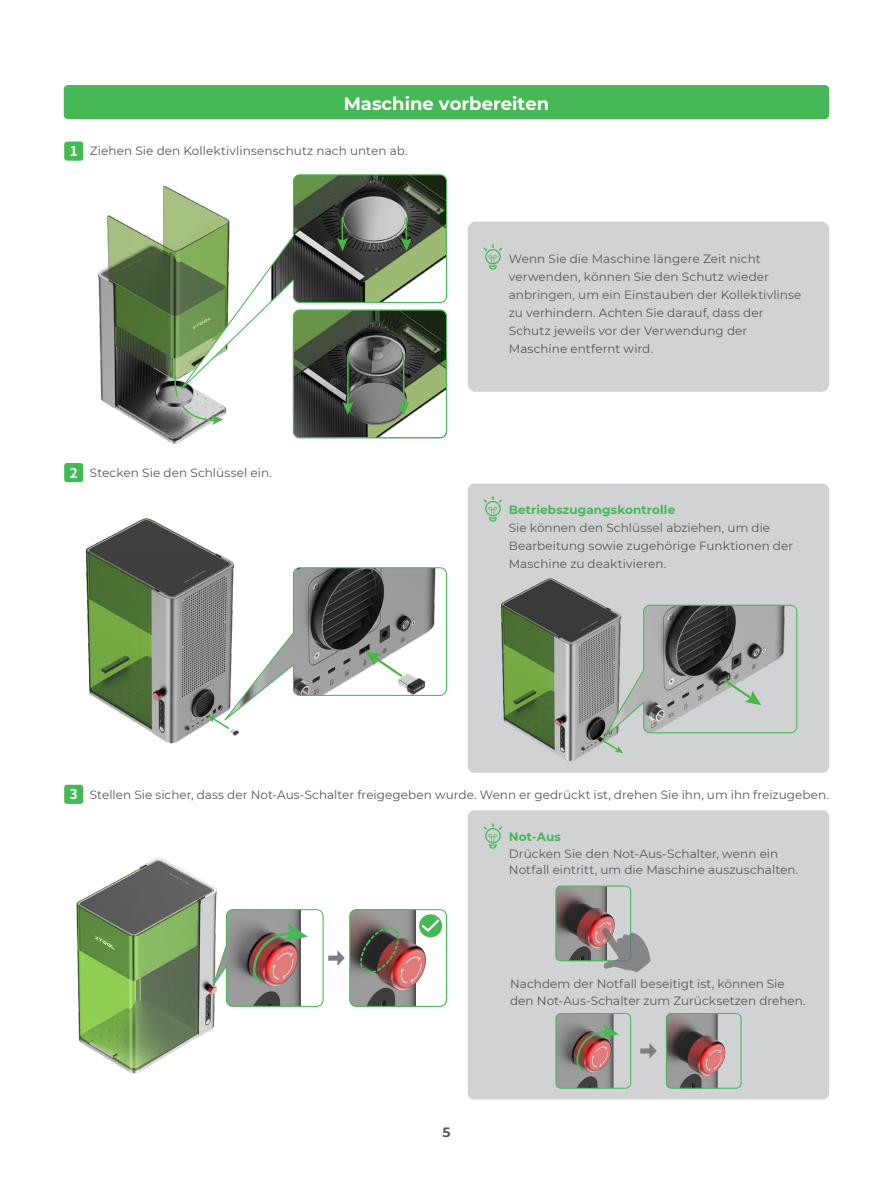
<style>
.page{position:relative;width:893px;height:1191px;background:#fff}
.page>*{position:absolute;margin:0;border:0;box-sizing:border-box;transform-origin:0 0}
.t1{font:700 18px "Montserrat";color:#fff}
.t2{font:700 13.5px "Montserrat";color:#57585a}
.t3{font:12px/18px "Montserrat";letter-spacing:.005em;color:#57585a}
.t4{font:700 12px "Montserrat";letter-spacing:.01em;color:#46b856}
.s1{font-family:"Source Han Sans CN";font-weight:700;font-size:13.5px;color:#fff}
</style>
<div class="page">
<div style="left:468px;top:483px;width:361px;height:290px;background:#d1d2d4;border-radius:6px"></div>
<img style="left:467px;top:563px;width:126px;height:210px">
<img style="left:495px;top:572px;width:105px;height:177px">
<img style="left:98px;top:271px;width:216px;height:173px">
<img style="left:101px;top:185px;width:72px;height:195px">
<svg style="left:181px;top:404px;width:42px;height:21px"></svg>
<img style="left:293px;top:398px;width:152px;height:40px">
<div style="left:64px;top:85px;width:765px;height:34px;background:#46b856;border-radius:4px"></div>
<div style="left:64px;top:142px;width:19px;height:19px;background:#46b856;border-radius:3px"></div>
<div style="left:64px;top:463px;width:19px;height:19px;background:#46b856;border-radius:3px"></div>
<div style="left:64px;top:784px;width:19px;height:20px;background:#46b856;border-radius:3px"></div>
<div style="left:468px;top:810px;width:361px;height:289px;background:#d1d2d4;border-radius:6px"></div>
<div style="left:468px;top:222px;width:361px;height:170px;background:#d1d2d4;border-radius:8px"></div>
<svg style="left:484px;top:244px;width:18px;height:26px"></svg>
<svg style="left:484px;top:823px;width:18px;height:25px"></svg>
<svg style="left:173px;top:174px;width:274px;height:224px"></svg>
<div style="left:325px;top:241px;width:10px;height:8px;background:#3a3a3a;border-radius:50%"></div>
<div style="left:330px;top:378px;width:10px;height:6px;background:#333;border-radius:50%"></div>
<div style="left:293px;top:310px;width:154px;height:128px;border:1px solid #46b856;border-radius:6px"></div>
<hr style="left:403px;top:354px;width:1px;height:52px;background:#49b748">
<svg style="left:398px;top:402px;width:11px;height:13px"></svg>
<hr style="left:347px;top:354px;width:2px;height:52px;background:#49b748">
<svg style="left:342px;top:402px;width:11px;height:13px"></svg>
<img style="left:145px;top:555px;width:94px;height:189px">
<img style="left:85px;top:518px;width:135px;height:210px">
<svg style="left:208px;top:567px;width:239px;height:163px"></svg>
<svg style="left:484px;top:496px;width:18px;height:25px"></svg>
<img style="left:351px;top:911px;width:94px;height:94px">
<img style="left:76px;top:858px;width:141px;height:216px">
<div style="left:419px;top:914px;width:23px;height:23px;background:#46b856;border-radius:50%"></div>
<svg style="left:420px;top:917px;width:21px;height:16px"></svg>
<div style="left:349px;top:909px;width:98px;height:98px;border:1px solid #46b856;border-radius:6px"></div>
<img style="left:376px;top:938px;width:51px;height:54px">
<svg style="left:359px;top:922px;width:42px;height:56px;background:#665049"></svg>
<svg style="left:210px;top:908px;width:135px;height:99px"></svg>
<svg style="left:640px;top:1043px;width:17px;height:15px"></svg>
<img style="left:666px;top:1013px;width:75px;height:75px">
<div style="left:666px;top:1013px;width:75px;height:75px;border:1px solid #46b856;border-radius:5px"></div>
<img style="left:687px;top:1035px;width:39px;height:42px">
<img style="left:557px;top:1013px;width:74px;height:75px">
<div style="left:555px;top:1013px;width:76px;height:75px;border:1px solid #46b856;border-radius:5px"></div>
<img style="left:572px;top:1032px;width:41px;height:43px">
<svg style="left:574px;top:1024px;width:45px;height:47px;background:#9d7c73"></svg>
<img style="left:557px;top:887px;width:72px;height:72px">
<div style="left:555px;top:885px;width:76px;height:76px;border:1px solid #46b856;border-radius:5px"></div>
<img style="left:576px;top:908px;width:40px;height:41px">
<svg style="left:602px;top:928px;width:48px;height:44px"></svg>
<svg style="left:599px;top:604px;width:199px;height:149px"></svg>
<h1 class="t1" style="left:344px;top:90px;width:207px">Maschine vorbereiten</h1>
<p class="t3" style="left:70px;top:142px;width:339px"><span class="s1">1</span> Ziehen Sie den Kollektivlinsenschutz nach unten ab.</p>
<p class="t3" style="left:70px;top:463px;width:204px"><span class="s1">2</span> Stecken Sie den Schlüssel ein.</p>
<p class="t3" style="left:509px;top:250px;width:294px">Wenn Sie die Maschine längere Zeit nicht verwenden, können Sie den Schutz wieder anbringen, um ein Einstauben der Kollektivlinse zu verhindern. Achten Sie darauf, dass der Schutz jeweils vor der Verwendung der Maschine entfernt wird.</p>
<p class="t4" style="left:509px;top:501px;width:168px">Betriebszugangskontrolle</p>
<p class="t3" style="left:509px;top:518px;width:286px">Sie können den Schlüssel abziehen, um die<br>Bearbeitung sowie zugehörige Funktionen der<br>Maschine zu deaktivieren.</p>
<p class="t3" style="left:70px;top:785px;width:761px"><span class="s1">3</span> Stellen Sie sicher, dass der Not-Aus-Schalter freigegeben wurde. Wenn er gedrückt ist, drehen Sie ihn, um ihn freizugeben.</p>
<p class="t4" style="left:509px;top:828px;width:54px">Not-Aus</p>
<p class="t3" style="left:509px;top:845px;width:291px;line-height:16.5px">Drücken Sie den Not-Aus-Schalter, wenn ein<br>Notfall eintritt, um die Maschine auszuschalten.</p>
<p class="t2" style="left:442px;top:1122px;width:10px">5</p>
<p class="t3" style="left:510px;top:975px;width:297px;line-height:16.5px">Nachdem der Notfall beseitigt ist, können Sie den Not-Aus-Schalter zum Zurücksetzen drehen.</p>
</div>
